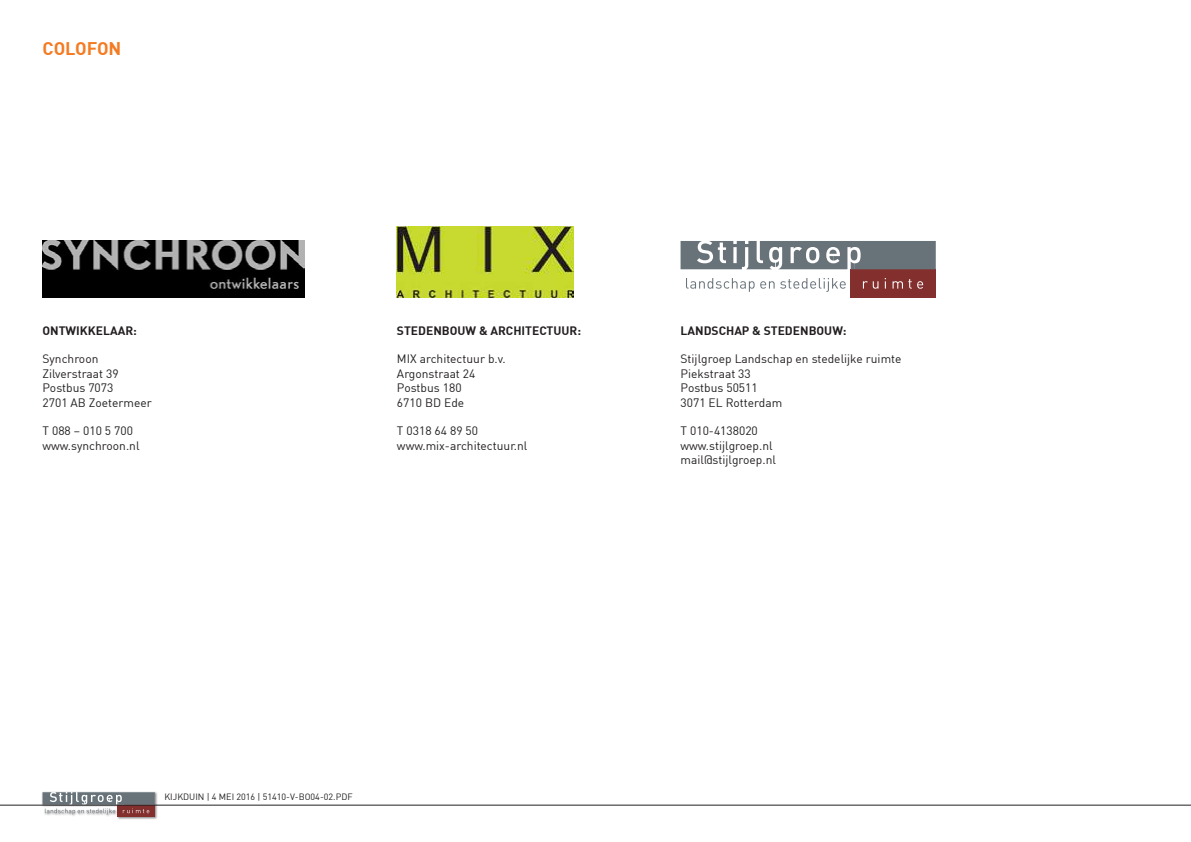
<style>
.page{position:relative;width:1191px;height:842px;background:#fff}
.page>*{position:absolute;margin:0;border:0;box-sizing:border-box;transform-origin:0 0}
.t1{font:700 18px "DIN";color:#f47b21}
.t2{font:12px/14.4px "DIN";color:#231f20}
.t3{font:700 12px "DIN";color:#231f20}
.t4{font:9px "DIN";color:#231f20}
</style>
<div class="page">
<div style="left:850px;top:269px;width:85px;height:29px;background:#822f2e"></div>
<svg style="left:686px;top:278px;width:68px;height:14px"></svg>
<svg style="left:760px;top:281px;width:14px;height:8px"></svg>
<svg style="left:780px;top:278px;width:65px;height:14px"></svg>
<svg style="left:863px;top:281px;width:15px;height:8px"></svg>
<svg style="left:884px;top:278px;width:2px;height:11px"></svg>
<svg style="left:892px;top:279px;width:19px;height:10px"></svg>
<svg style="left:917px;top:281px;width:6px;height:8px"></svg>
<svg style="left:680px;top:241px;width:255px;height:28px;background:#7f888d"></svg>
<img style="left:43px;top:241px;width:261px;height:57px">
<img style="left:397px;top:227px;width:177px;height:71px">
<img style="left:40px;top:791px;width:118px;height:29px">
<div style="left:117px;top:805px;width:38px;height:12px;background:#822f2e"></div>
<svg style="left:43px;top:792px;width:112px;height:23px"></svg>
<hr style="left:0;top:805px;width:1191px;height:1px;background:#231f20">
<h1 class="t1" style="left:43px;top:37px;width:80px">COLOFON</h1>
<p class="t3" style="left:43px;top:322px;width:96px">ONTWIKKELAAR:</p>
<p class="t2" style="left:43px;top:352px;width:111px">Synchroon<br>Zilverstraat 39<br>Postbus 7073<br>2701 AB Zoetermeer</p>
<p class="t2" style="left:43px;top:424px;width:98px">T 088 – 010 5 700 www.synchroon.nl</p>
<p class="t3" style="left:397px;top:322px;width:185px">STEDENBOUW &amp; ARCHITECTUUR:</p>
<p class="t2" style="left:397px;top:352px;width:110px">MIX architectuur b.v.<br>Argonstraat 24<br>Postbus 180<br>6710 BD Ede</p>
<p class="t2" style="left:397px;top:424px;width:132px">T 0318 64 89 50 www.mix-architectuur.nl</p>
<p class="t3" style="left:680px;top:322px;width:168px">LANDSCHAP &amp; STEDENBOUW:</p>
<p class="t2" style="left:680px;top:352px;width:222px">Stijlgroep Landschap en stedelijke ruimte<br>Piekstraat 33<br>Postbus 50511<br>3071 EL Rotterdam</p>
<p class="t2" style="left:680px;top:424px;width:97px">T 010-4138020 www.stijlgroep.nl mail@stijlgroep.nl</p>
<p class="t4" style="left:164px;top:791px;width:190px">KIJKDUIN | 4 MEI 2016 | 51410-V-BO04-02.PDF</p>
</div>
